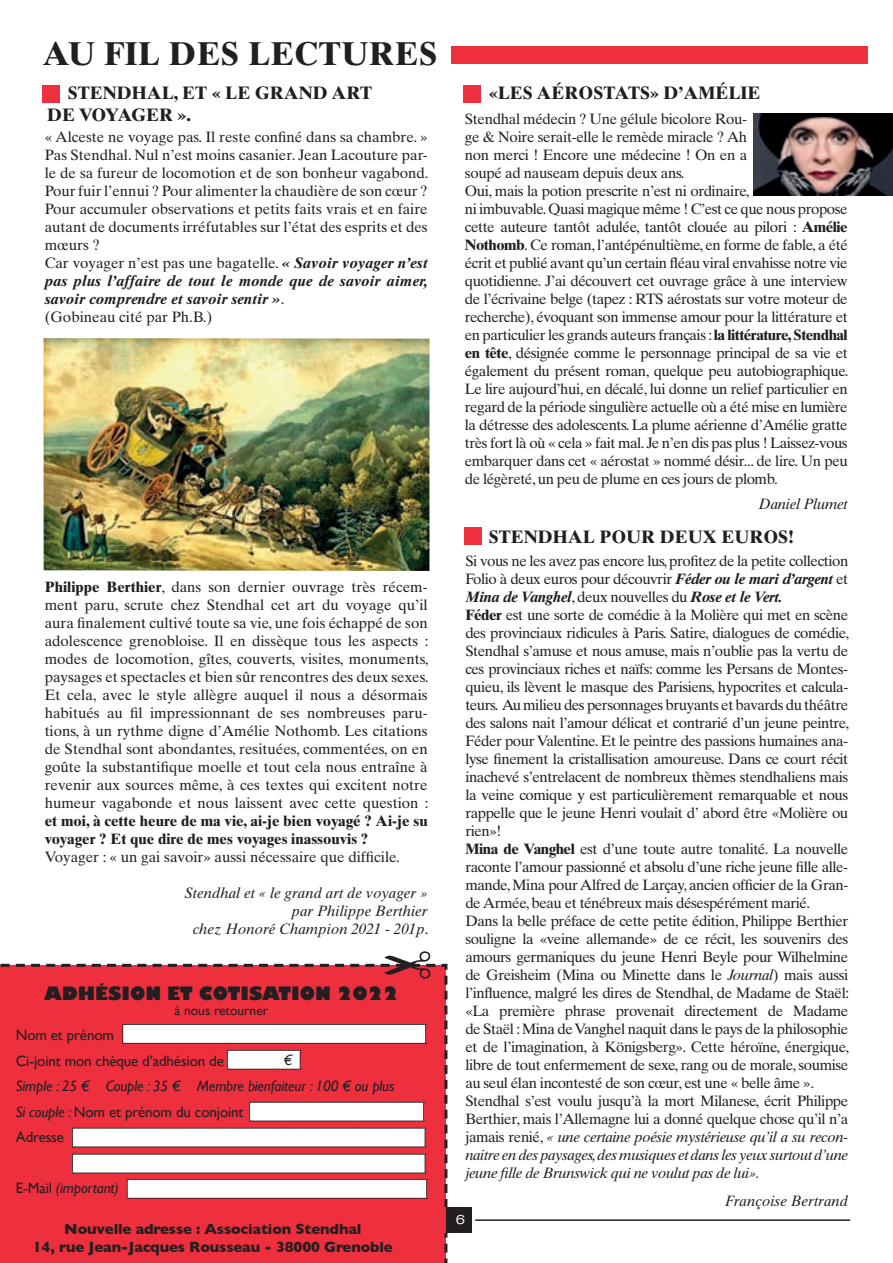
<style>
.page{position:relative;width:893px;height:1263px;background:#fff}
.page>*{position:absolute;margin:0;border:0;box-sizing:border-box;transform-origin:0 0}
.t1{font:700 33px "Times Ten";letter-spacing:.01em;color:#231f20}
.t2{font:700 18px/22.5px "Times Ten";color:#231f20}
.t3{font:800 18px "Gill Sans";color:#231f20}
.t4{font:15px/18px "Times Ten";letter-spacing:-.03em;color:#231f20}
.t5{font:15px/18px "Times Ten";color:#231f20}
.t6{font:italic 15px/25.5px "Gill Sans";letter-spacing:-.01em;color:#231f20}
.t7{font:italic 15px/18px "Times Ten";color:#231f20;text-align:right}
.t8{font:700 15px/18px "Times Ten";color:#231f20}
.t9{font:700 15px/18px "Gill Sans";letter-spacing:-.01em;color:#231f20;text-align:center}
.t10{font:15px/25.5px "Gill Sans";letter-spacing:-.01em;color:#231f20}
.t11{font:italic 15px "Times Ten";letter-spacing:-.02em;color:#231f20}
.t12{font:13.5px "Gill Sans";color:#231f20}
.t13{font:expanded 12px "Unitus B";color:#fff}
.s1{font-weight:700;font-style:italic}
.s2{font-weight:700}
.s3{font-style:normal}
.s4{font-style:italic}
</style>
<div class="page">
<div style="left:0;top:963px;width:449px;height:300px;background:#ee2f3e"></div>
<svg style="left:123px;top:1024px;width:304px;height:20px"></svg>
<svg style="left:72px;top:1128px;width:354px;height:20px"></svg>
<svg style="left:249px;top:1102px;width:176px;height:20px"></svg>
<svg style="left:72px;top:1154px;width:356px;height:45px"></svg>
<svg style="left:227px;top:1050px;width:74px;height:20px"></svg>
<hr style="left:476px;top:1219px;width:374px;height:2px;background:#231f20">
<div style="left:421px;top:1208px;width:25px;height:25px;background:#ee2f3e"></div>
<div style="left:446px;top:1208px;width:26px;height:25px;background:#231f20"></div>
<div style="left:452px;top:46px;width:416px;height:17px;background:#ee2f3e"></div>
<div style="left:43px;top:85px;width:17px;height:17px;background:#ee2f3e"></div>
<div style="left:464px;top:85px;width:17px;height:17px;background:#ee2f3e"></div>
<img style="left:753px;top:113px;width:140px;height:82px">
<div style="left:464px;top:528px;width:17px;height:17px;background:#ee2f3e"></div>
<img style="left:44px;top:338px;width:385px;height:233px">
<svg style="left:0;top:963px;width:435px;height:16px;background:#d83d4a"></svg>
<h1 class="t1" style="left:43px;top:34px;width:394px">AU FIL DES LECTURES</h1>
<p class="t2" style="left:47px;top:81px;width:313px;text-indent:70px">dhal, et « le grand art de voyager</p>
<p class="t2" style="left:68px;top:81px;width:13px">Sten</p>
<p class="t2" style="left:178px;top:104px;width:15px">».</p>
<p class="t5" style="left:45px;top:128px;width:385px">« Alceste ne voyage pas. Il reste confiné dans sa chambre. » Pas Stendhal. Nul n’est moins casanier. Jean Lacouture par&shy;le de sa fureur de locomotion et de son bonheur vagabond.<br>Pour fuir l’ennui ? Pour alimenter la chaudière de son cœur ?<br>Pour accumuler observations et petits faits vrais et en faire autant de documents irréfutables sur l’état des esprits et des mœurs ?<br>Car voyager n’est pas une bagatelle. <span class="s1">« Savoir voyager n’est pas plus l’affaire de tout le monde que de savoir aimer, savoir comprendre et savoir sentir »</span>.<br>(Gobineau cité par Ph.B.)</p>
<p class="t4" style="left:45px;top:578px;width:385px;text-align:justify"><span class="s2">Philippe Berthier</span>, dans son dernier ouvrage très récem&shy;ment paru, scrute chez Stendhal cet art du voyage qu’il aura finalement cultivé toute sa vie, une fois échappé de son adolescence grenobloise. Il en dissèque tous les aspects : modes de locomotion, gîtes, couverts, visites, monuments, paysages et spectacles et bien sûr rencontres des deux sexes.<br>Et cela, avec le style allègre auquel il nous a désormais habitués au fil impressionnant de ses nombreuses paru&shy;tions, à un rythme digne d’Amélie Nothomb. Les citations de Stendhal sont abondantes, resituées, commentées, on en goûte la substantifique moelle et tout cela nous entraîne à revenir aux sources même, à ces textes qui excitent notre humeur vagabonde et nous laissent avec cette question :</p>
<p class="t8" style="left:45px;top:812px;width:384px">et moi, à cette heure de ma vie, ai-je bien voyagé ? Ai-je su voyager ? Et que dire de mes voyages inassouvis ?</p>
<p class="t5" style="left:45px;top:848px;width:357px">Voyager : « un gai savoir» aussi nécessaire que difficile.</p>
<p class="t7" style="left:185px;top:884px;width:245px">Stendhal et « le grand art de voyager » par Philippe Berthier<br>chez Honoré Champion 2021 - 201p<span class="s3">.</span></p>
<p class="t3" style="left:44px;top:982px;width:356px">ADHÉSION ET COTISATION 2022</p>
<p class="t12" style="left:175px;top:1003px;width:95px">à nous retourner</p>
<p class="t10" style="left:16px;top:1022px;width:210px">Nom et prénom<br>Ci-joint mon chèque d’adhésion de</p>
<p class="t6" style="left:16px;top:1073px;width:380px">Simple : 25 € Couple : 35 € Membre bienfaiteur : 100 € ou plus<br>Si couple : <span class="s3">Nom et prénom du conjoint<br>Adresse</span></p>
<p class="t6" style="left:284px;top:1047px;width:10px">€</p>
<p class="t6" style="left:16px;top:1175px;width:105px"><span class="s3">E-Mail</span> (important)</p>
<p class="t9" style="left:33px;top:1219px;width:361px">Nouvelle adresse : Association Stendhal<br>14, rue Jean-Jacques Rousseau - 38000 Grenoble</p>
<p class="t2" style="left:489px;top:82px;width:251px">«Les Aérostats» d’Amélie</p>
<p class="t4" style="left:465px;top:109px;width:385px">Stendhal médecin ? Une gélule bicolore Rou-<br>ge &amp; Noire serait-elle le remède miracle ? Ah<br>non merci ! Encore une médecine ! On en a<br>soupé ad nauseam depuis deux ans.<br>Oui, mais la potion prescrite n’est ni ordinaire,<br>ni imbuvable. Quasi magique même ! C’est ce que nous propose cette auteure tantôt adulée, tantôt clouée au pilori : <span class="s2">Amélie Nothomb</span>. Ce roman, l’antépénultième, en forme de fable, a été écrit et publié avant qu’un certain fléau viral envahisse notre vie quotidienne. J’ai découvert cet ouvrage grâce à une interview de l’écrivaine belge (tapez : RTS aérostats sur votre moteur de recherche), évoquant son immense amour pour la littérature et en particulier les grands auteurs français : <span class="s2">la littérature, Stendhal en tête</span>, désignée comme le personnage principal de sa vie et également du présent roman, quelque peu autobiographique.<br>Le lire aujourd’hui, en décalé, lui donne un relief particulier en regard de la période singulière actuelle où a été mise en lumière la détresse des adolescents. La plume aérienne d’Amélie gratte très fort là où « cela » fait mal. Je n’en dis pas plus ! Laissez-vous embarquer dans cet « aérostat » nommé désir... de lire. Un peu de légèreté, un peu de plume en ces jours de plomb.</p>
<p class="t11" style="left:758px;top:495px;width:91px">Daniel Plumet</p>
<p class="t2" style="left:489px;top:526px;width:13px">Sten</p>
<p class="t2" style="left:538px;top:526px;width:258px">dhal pour deux euros!</p>
<p class="t4" style="left:465px;top:551px;width:385px">Si vous ne les avez pas encore lus, profitez de la petite collection Folio à deux euros pour découvrir <span class="s1">Féder ou le mari d’argent</span> et <span class="s1">Mina de Vanghel</span>, deux nouvelles du <span class="s1">Rose et le Vert.<br></span><span class="s2">Féder</span> est une sorte de comédie à la Molière qui met en scène des provinciaux ridicules à Paris. Satire, dialogues de comédie, Stendhal s’amuse et nous amuse, mais n’oublie pas la vertu de ces provinciaux riches et naïfs: comme les Persans de Montes&shy;quieu, ils lèvent le masque des Parisiens, hypocrites et calcula&shy;teurs. Au milieu des personnages bruyants et bavards du théâtre des salons nait l’amour délicat et contrarié d’un jeune peintre, Féder pour Valentine. Et le peintre des passions humaines ana&shy;lyse finement la cristallisation amoureuse. Dans ce court récit inachevé s’entrelacent de nombreux thèmes stendhaliens mais la veine comique y est particulièrement remarquable et nous rappelle que le jeune Henri voulait d’ abord être «Molière ou rien»!<br><span class="s2">Mina de Vanghel</span> est d’une toute autre tonalité. La nouvelle raconte l’amour passionné et absolu d’une riche jeune fille alle&shy;mande, Mina pour Alfred de Larçay, ancien officier de la Gran&shy;de Armée, beau et ténébreux mais désespérément marié.<br>Dans la belle préface de cette petite édition, Philippe Berthier souligne la «veine allemande» de ce récit, les souvenirs des amours germaniques du jeune Henri Beyle pour Wilhelmine de Greisheim (Mina ou Minette dans le <span class="s4">Journal</span>) mais aussi l’influence, malgré les dires de Stendhal, de Madame de Staël: «La première phrase provenait directement de Madame de Staël : Mina de Vanghel naquit dans le pays de la philosophie et de l’imagination, à Königsberg». Cette héroïne, énergique, libre de tout enfermement de sexe, rang ou de morale, soumise au seul élan incontesté de son cœur, est une « belle âme ».<br>Stendhal s’est voulu jusqu’à la mort Milanese, écrit Philippe Berthier, mais l’Allemagne lui a donné quelque chose qu’il n’a jamais renié, <span class="s4">« une certaine poésie mystérieuse qu’il a su recon&shy;naitre en des paysages, des musiques et dans les yeux surtout d’une jeune fille de Brunswick qui ne voulut pas de lui».</span></p>
<p class="t7" style="left:725px;top:1192px;width:125px">Françoise Bertrand</p>
<p class="t13" style="left:455px;top:1212px;width:12px">6</p>
</div>
